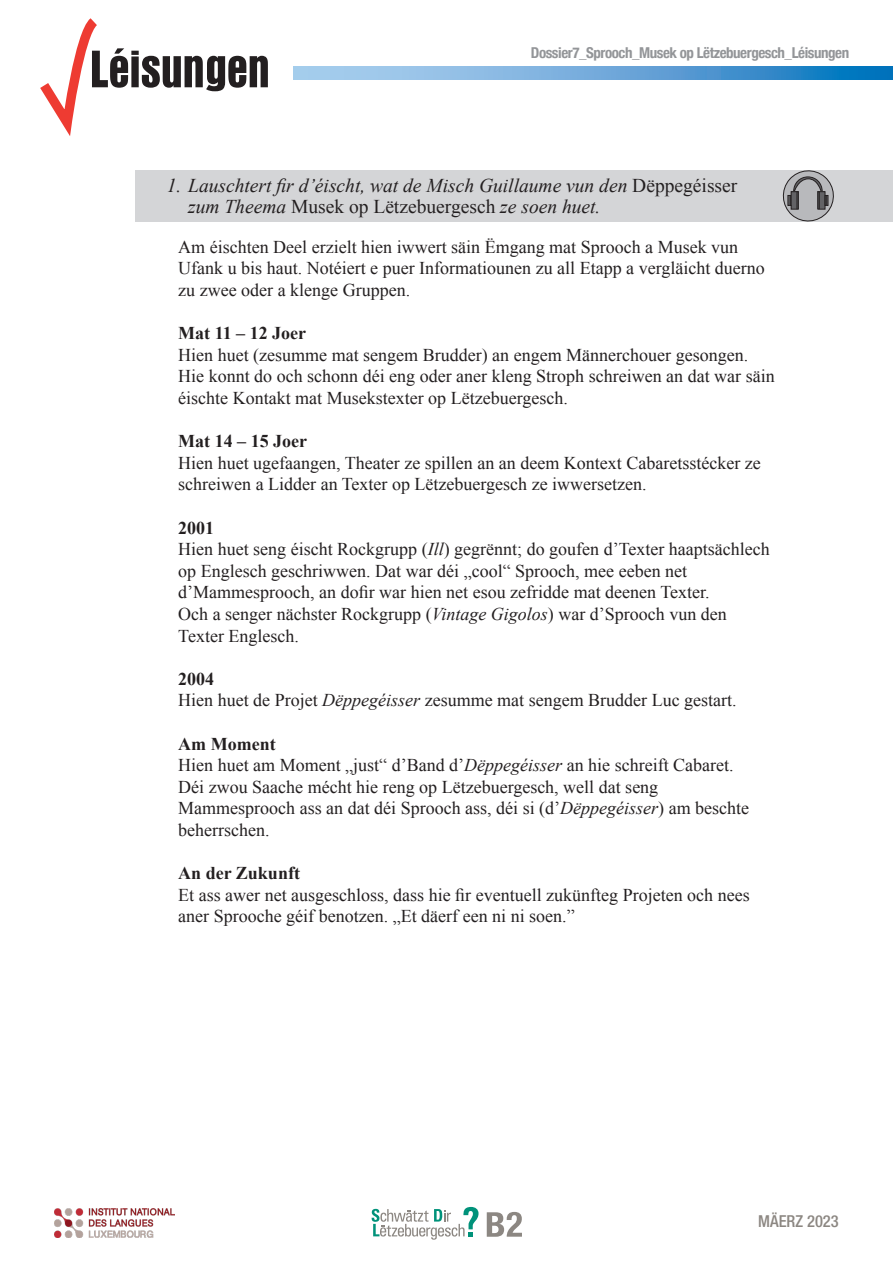
<style>
.page{position:relative;width:893px;height:1263px;background:#fff}
.page>*{position:absolute;margin:0;border:0;box-sizing:border-box;transform-origin:0 0}
.t1{font:54.9px "Anzeigen Grotesk Com";color:#231f20}
.t2{font:italic 19.5px/21px "Times New Roman";color:#231f20}
.t3{font:18px/21.6px "Times New Roman";color:#231f20}
.t4{font:700 18px "Times New Roman";color:#231f20}
.t5{font:500 condensed 16.5px "Helvetica Neue LT Std";color:#8c8782}
.t6{font:700 condensed 15px "Helvetica Neue";letter-spacing:-.03em;color:#939598}
.s1{font-style:normal}
.s2{font-style:italic}
</style>
<div class="page">
<svg style="left:371px;top:1207px;width:107px;height:33px"></svg>
<svg style="left:487px;top:1212px;width:35px;height:25px"></svg>
<img style="left:55px;top:1209px;width:119px;height:28px">
<svg style="left:293px;top:67px;width:600px;height:12px;background:#66a6d8"></svg>
<svg style="left:40px;top:18px;width:57px;height:118px"></svg>
<div style="left:136px;top:170px;width:757px;height:51px;background:#d4d5d7"></div>
<svg style="left:783px;top:170px;width:51px;height:52px"></svg>
<p class="t1" style="left:90px;top:41px;width:181px">Léisungen</p>
<p class="t6" style="left:531px;top:40px;width:320px">Dossier7_Sprooch_Musek op Lëtzebuergesch_Léisungen</p>
<p class="t2" style="left:188px;top:174px;width:551px;text-indent:-21px">1. Lauschtert fir d’éischt, wat de Misch Guillaume vun den <span class="s1">Dëppegéisser </span>zum Theema <span class="s1">Musek op Lëtzebuergesch</span> ze soen huet.</p>
<p class="t3" style="left:178px;top:236px;width:588px">Am éischten Deel erzielt hien iwwert säin Ëmgang mat Sprooch a Musek vun<br>Ufank u bis haut. Notéiert e puer Informatiounen zu all Etapp a vergläicht duerno zu zwee oder a klenge Gruppen.</p>
<p class="t4" style="left:178px;top:321px;width:129px">Mat 11 – 12 Joer</p>
<p class="t3" style="left:178px;top:344px;width:598px">Hien huet (zesumme mat sengem Brudder) an engem Männerchouer gesongen.<br>Hie konnt do och schonn déi eng oder aner kleng Stroph schreiwen an dat war säin éischte Kontakt mat Musekstexter op Lëtzebuergesch.</p>
<p class="t4" style="left:178px;top:429px;width:130px">Mat 14 – 15 Joer</p>
<p class="t3" style="left:178px;top:452px;width:584px">Hien huet ugefaangen, Theater ze spillen an an deem Kontext Cabaretsstécker ze schreiwen a Lidder an Texter op Lëtzebuergesch ze iwwersetzen.</p>
<p class="t4" style="left:178px;top:515px;width:37px">2001</p>
<p class="t3" style="left:178px;top:538px;width:593px">Hien huet seng éischt Rockgrupp (<span class="s2">Ill</span>) gegrënnt; do goufen d’Texter haaptsächlech op Englesch geschriwwen. Dat war déi „cool“ Sprooch, mee eeben net d’Mammesprooch, an dofir war hien net esou zefridde mat deenen Texter.<br>Och a senger nächster Rockgrupp (<span class="s2">Vintage Gigolos</span>) war d’Sprooch vun den Texter Englesch.</p>
<p class="t4" style="left:178px;top:666px;width:37px">2004</p>
<p class="t3" style="left:178px;top:689px;width:560px">Hien huet de Projet <span class="s2">Dëppegéisser</span> zesumme mat sengem Brudder Luc gestart.</p>
<p class="t4" style="left:178px;top:731px;width:99px">Am Moment</p>
<p class="t3" style="left:178px;top:754px;width:572px">Hien huet am Moment „just“ d’Band d’<span class="s2">Dëppegéisser</span> an hie schreift Cabaret.<br>Déi zwou Saache mécht hie reng op Lëtzebuergesch, well dat seng Mammesprooch ass an dat déi Sprooch ass, déi si (d’<span class="s2">Dëppegéisser</span>) am beschte beherrschen.</p>
<p class="t4" style="left:178px;top:861px;width:123px">An der Zukunft</p>
<p class="t3" style="left:178px;top:884px;width:573px">Et ass awer net ausgeschloss, dass hie fir eventuell zukünfteg Projeten och nees aner Sprooche géif benotzen. „Et däerf een ni ni soen.”</p>
<p class="t5" style="left:758px;top:1211px;width:82px">MÄERZ 2023</p>
</div>
